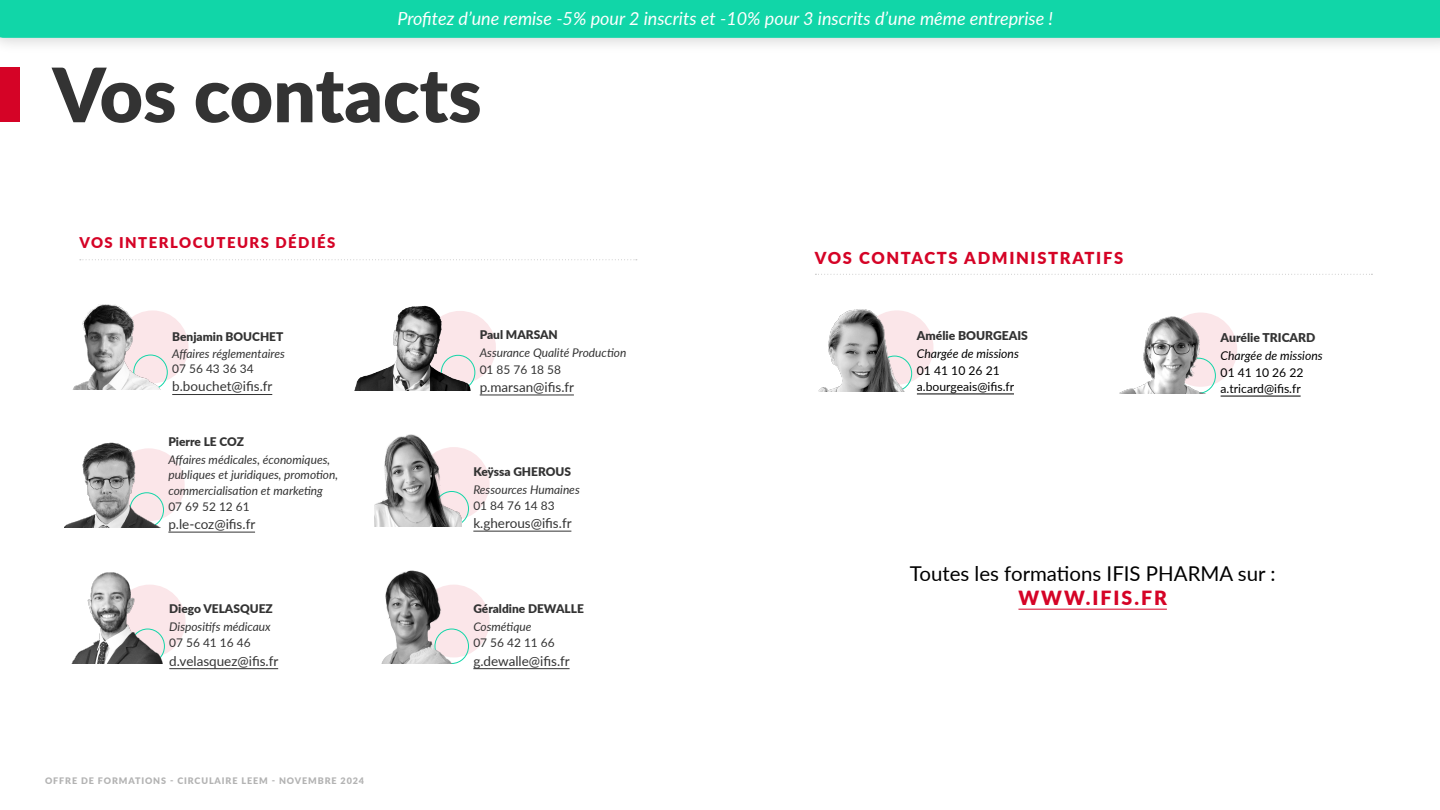
<style>
.page{position:relative;width:1440px;height:810px;background:#fff}
.page>*{position:absolute;margin:0;border:0;box-sizing:border-box;transform-origin:0 0}
.t1{font:900 75px "Lato";color:#333}
.t2{font:20.48px "Lato";color:#000}
.t3{font:900 19.58px "Lato";letter-spacing:.1em;color:#d50326}
.t4{font:italic 18px "Lato";color:#fff}
.t5{font:900 16.5px "Lato";letter-spacing:.1em;color:#d50326}
.t6{font:900 14.85px "Lato";letter-spacing:.1em;color:#d50326}
.t7{font:13.5px "Lato";color:#333}
.t8{font:12.15px/16.5px "Lato";color:#000}
.t9{font:italic 12.15px "Lato";color:#000}
.t10{font:900 12.15px "Lato";color:#333}
.t11{font:italic 11.93px/15.2px "Lato";color:#333}
.t12{font:900 11.93px "Lato";color:#333}
.t13{font:11.93px "Lato";color:#333}
.t14{font:900 9px "Lato";letter-spacing:.1em;color:#b3b3b3}
</style>
<div class="page">
<div style="left:0;top:0;width:1440px;height:54px;background:#000;opacity:.15"></div>
<div style="left:0;top:0;width:1440px;height:38px;background:#11d6a8"></div>
<div style="left:1164px;top:313px;width:73px;height:74px;background:#fbe6e9;border-radius:50%"></div>
<div style="left:1181px;top:358px;width:35px;height:36px;border:1px solid #11d6a8;border-radius:50%"></div>
<img style="left:1119px;top:312px;width:90px;height:81px">
<hr style="left:1221px;top:396px;width:80px;height:1px;background:#000">
<svg style="left:815px;top:274px;width:557px;height:1px"></svg>
<svg style="left:80px;top:259px;width:557px;height:1px"></svg>
<div style="left:860px;top:310px;width:73px;height:75px;background:#fbe6e9;border-radius:50%"></div>
<div style="left:877px;top:356px;width:35px;height:36px;border:1px solid #11d6a8;border-radius:50%"></div>
<img style="left:819px;top:309px;width:86px;height:82px">
<hr style="left:917px;top:394px;width:97px;height:1px;background:#000">
<div style="left:0;top:68px;width:20px;height:54px;background:#d50326"></div>
<hr style="left:1018px;top:609px;width:149px;height:1px;background:#d50326">
<div style="left:117px;top:310px;width:72px;height:73px;background:#fbe6e9;border-radius:50%"></div>
<div style="left:133px;top:355px;width:35px;height:35px;border:1px solid #11d6a8;border-radius:50%"></div>
<img style="left:73px;top:304px;width:88px;height:86px">
<hr style="left:172px;top:394px;width:100px;height:1px;background:#333">
<div style="left:418px;top:585px;width:72px;height:72px;background:#fbe6e9;border-radius:50%"></div>
<div style="left:435px;top:629px;width:34px;height:35px;border:1px solid #11d6a8;border-radius:50%"></div>
<img style="left:381px;top:571px;width:76px;height:93px">
<hr style="left:473px;top:668px;width:97px;height:1px;background:#333">
<div style="left:114px;top:585px;width:72px;height:72px;background:#fbe6e9;border-radius:50%"></div>
<img style="left:71px;top:572px;width:97px;height:92px">
<hr style="left:169px;top:668px;width:109px;height:1px;background:#333">
<div style="left:113px;top:448px;width:72px;height:73px;background:#fbe6e9;border-radius:50%"></div>
<div style="left:130px;top:492px;width:34px;height:36px;border:1px solid #11d6a8;border-radius:50%"></div>
<img style="left:65px;top:442px;width:95px;height:86px">
<hr style="left:168px;top:532px;width:87px;height:1px;background:#333">
<div style="left:424px;top:311px;width:72px;height:73px;background:#fbe6e9;border-radius:50%"></div>
<img style="left:355px;top:305px;width:121px;height:85px">
<hr style="left:480px;top:395px;width:94px;height:1px;background:#333">
<div style="left:418px;top:447px;width:72px;height:73px;background:#fbe6e9;border-radius:50%"></div>
<div style="left:435px;top:491px;width:34px;height:35px;border:1px solid #11d6a8;border-radius:50%"></div>
<img style="left:374px;top:434px;width:88px;height:92px">
<hr style="left:473px;top:531px;width:98px;height:1px;background:#333">
<h3 class="t4" style="left:397px;top:5px;width:657px">Profitez d’une remise -5% pour 2 inscrits et -10% pour 3 inscrits d’une même entreprise !</h3>
<h1 class="t1" style="left:52px;top:38px;width:431px">Vos contacts</h1>
<p class="t6" style="left:79px;top:232px;width:258px">VOS INTERLOCUTEURS DÉDIÉS</p>
<p class="t12" style="left:172px;top:328px;width:113px">Benjamin BOUCHET</p>
<p class="t11" style="left:172px;top:345px;width:114px">Affaires réglementaires</p>
<p class="t13" style="left:172px;top:360px;width:83px">07 56 43 36 34</p>
<p class="t7" style="left:172px;top:377px;width:102px">b.bouchet@ifis.fr</p>
<p class="t12" style="left:168px;top:433px;width:77px">Pierre LE COZ</p>
<p class="t11" style="left:168px;top:452px;width:171px">Affaires médicales, économiques, publiques et juridiques, promotion, commercialisation et marketing</p>
<p class="t13" style="left:168px;top:498px;width:83px">07 69 52 12 61</p>
<p class="t7" style="left:168px;top:514px;width:88px">p.le-coz@ifis.fr</p>
<p class="t12" style="left:169px;top:600px;width:105px">Diego VELASQUEZ</p>
<p class="t11" style="left:169px;top:619px;width:103px">Dispositifs médicaux</p>
<p class="t13" style="left:169px;top:634px;width:83px">07 56 41 16 46</p>
<p class="t7" style="left:169px;top:651px;width:111px">d.velasquez@ifis.fr</p>
<p class="t14" style="left:45px;top:774px;width:321px">OFFRE DE FORMATIONS - CIRCULAIRE LEEM - NOVEMBRE 2024</p>
<p class="t12" style="left:480px;top:326px;width:80px">Paul MARSAN</p>
<p class="t11" style="left:480px;top:345px;width:148px">Assurance Qualité Production</p>
<p class="t13" style="left:480px;top:361px;width:83px">01 85 76 18 58</p>
<p class="t7" style="left:480px;top:377px;width:96px">p.marsan@ifis.fr</p>
<p class="t12" style="left:473px;top:462px;width:99px">Keÿssa GHEROUS</p>
<p class="t11" style="left:473px;top:481px;width:108px">Ressources Humaines</p>
<p class="t13" style="left:473px;top:497px;width:83px">01 84 76 14 83</p>
<p class="t7" style="left:473px;top:513px;width:100px">k.gherous@ifis.fr</p>
<p class="t12" style="left:473px;top:600px;width:112px">Géraldine DEWALLE</p>
<p class="t11" style="left:473px;top:619px;width:60px">Cosmétique</p>
<p class="t13" style="left:473px;top:634px;width:83px">07 56 42 11 66</p>
<p class="t7" style="left:473px;top:651px;width:98px">g.dewalle@ifis.fr</p>
<h3 class="t5" style="left:815px;top:246px;width:310px">VOS CONTACTS ADMINISTRATIFS</h3>
<p class="t10" style="left:917px;top:326px;width:113px">Amélie BOURGEAIS</p>
<p class="t9" style="left:917px;top:345px;width:104px">Chargée de missions</p>
<p class="t8" style="left:917px;top:361px;width:99px">01 41 10 26 21 a.bourgeais@ifis.fr</p>
<p class="t10" style="left:1221px;top:328px;width:96px">Aurélie TRICARD</p>
<p class="t9" style="left:1221px;top:347px;width:104px">Chargée de missions</p>
<p class="t8" style="left:1221px;top:364px;width:84px">01 41 10 26 22 a.tricard@ifis.fr</p>
<h2 class="t2" style="left:910px;top:559px;width:367px">Toutes les formations IFIS PHARMA sur :</h2>
<h3 class="t3" style="left:1018px;top:583px;width:150px">WWW.IFIS.FR</h3>
</div>
